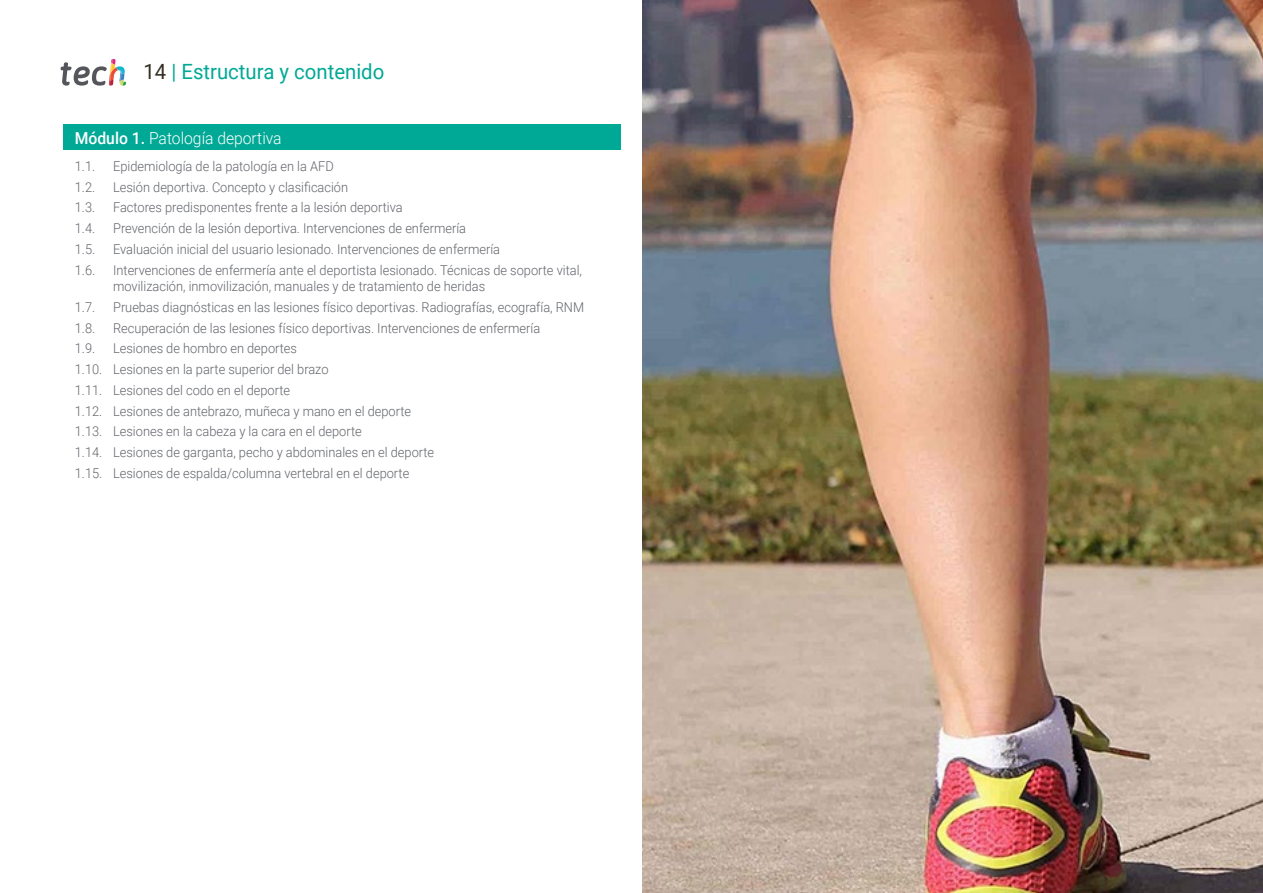
<style>
.page{position:relative;width:1263px;height:893px;background:#fff}
.page>*{position:absolute;margin:0;border:0;box-sizing:border-box;transform-origin:0 0}
.t1{font:21px "Roboto";color:#00a996}
.t2{font:300 16.5px "Roboto";color:#fff;scale:.95 1}
.t3{font:300 13.5px/20.7px "Roboto";color:#61646a;scale:.95 1}
.s1{color:#312e20}
.s2{font-weight:500}
</style>
<div class="page">
<img style="left:642px;top:0;width:621px;height:893px">
<svg style="left:61px;top:59px;width:65px;height:27px"></svg>
<div style="left:64px;top:125px;width:557px;height:25px;background:#00a996"></div>
<h1 class="t1" style="left:144px;top:57px;width:242px"><span class="s1">14</span> | Estructura y contenido</h1>
<p class="t2" style="left:75px;top:126px;width:219px"><span class="s2">Módulo 1.</span> Patología deportiva</p>
<p class="t3" style="left:75px;top:155px;width:23px">1.1.</p>
<p class="t3" style="left:113px;top:155px;width:234px">Epidemiología de la patología en la AFD</p>
<p class="t3" style="left:75px;top:176px;width:23px">1.2.</p>
<p class="t3" style="left:113px;top:176px;width:249px">Lesión deportiva. Concepto y clasificación</p>
<p class="t3" style="left:75px;top:197px;width:23px">1.3.</p>
<p class="t3" style="left:113px;top:197px;width:306px">Factores predisponentes frente a la lesión deportiva</p>
<p class="t3" style="left:75px;top:217px;width:23px">1.4.</p>
<p class="t3" style="left:113px;top:217px;width:373px">Prevención de la lesión deportiva. Intervenciones de enfermería</p>
<p class="t3" style="left:75px;top:238px;width:23px">1.5.</p>
<p class="t3" style="left:113px;top:238px;width:409px">Evaluación inicial del usuario lesionado. Intervenciones de enfermería</p>
<p class="t3" style="left:75px;top:259px;width:23px">1.6.</p>
<p class="t3" style="left:113px;top:261px;width:495px;line-height:16.5px">Intervenciones de enfermería ante el deportista lesionado. Técnicas de soporte vital, movilización, inmovilización, manuales y de tratamiento de heridas</p>
<p class="t3" style="left:75px;top:296px;width:23px">1.7.</p>
<p class="t3" style="left:113px;top:296px;width:497px">Pruebas diagnósticas en las lesiones físico deportivas. Radiografías, ecografía, RNM</p>
<p class="t3" style="left:75px;top:317px;width:23px">1.8.</p>
<p class="t3" style="left:113px;top:317px;width:451px">Recuperación de las lesiones físico deportivas. Intervenciones de enfermería</p>
<p class="t3" style="left:75px;top:338px;width:23px">1.9.</p>
<p class="t3" style="left:75px;top:338px;width:380px;text-indent:38px">Lesiones de hombro en deportes<br>1.10. Lesiones en la parte superior del brazo<br>1.11. Lesiones del codo en el deporte<br>1.12. Lesiones de antebrazo, muñeca y mano en el deporte 1.13. Lesiones en la cabeza y la cara en el deporte<br>1.14. Lesiones de garganta, pecho y abdominales en el deporte 1.15. Lesiones de espalda/columna vertebral en el deporte</p>
</div>
